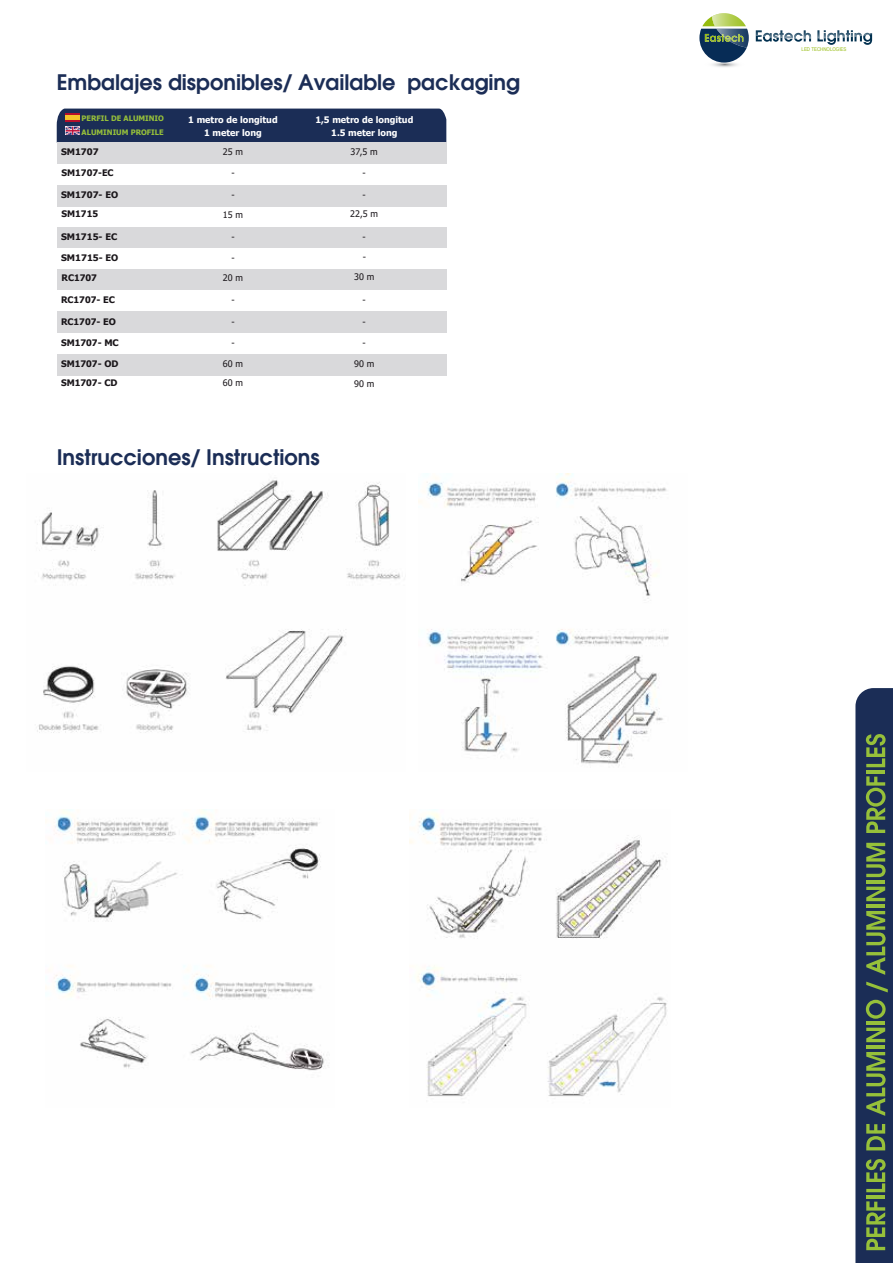
<style>
.page{position:relative;width:893px;height:1263px;background:#fff}
.page>*{position:absolute;margin:0;border:0;box-sizing:border-box;transform-origin:0 0}
.t1{font:600 21px "Avant Garde";color:#1b2d56}
.t2{font:700 9px "Tahoma";color:#1a161a}
.t3{font:700 9px/13.5px "Tahoma";color:#fff;text-align:center}
.t4{font:9px "Tahoma";color:#1b171b}
.t5{font:700 7.5px/13.5px "Tahoma";color:#96c03a}
.t6{font:5.25px "Arial Narrow";letter-spacing:-.005em;color:#96bc10;scale:1.05 1}
</style>
<div class="page">
<svg style="left:57px;top:375px;width:389px;height:1px"></svg>
<div style="left:57px;top:142px;width:389px;height:22px;background:#d9d9db"></div>
<div style="left:57px;top:185px;width:389px;height:21px;background:#d9d9db"></div>
<div style="left:57px;top:227px;width:389px;height:21px;background:#d9d9db"></div>
<div style="left:57px;top:269px;width:389px;height:22px;background:#d9d9db"></div>
<div style="left:57px;top:312px;width:389px;height:21px;background:#d9d9db"></div>
<div style="left:57px;top:354px;width:389px;height:21px;background:#d9d9db"></div>
<div style="left:57px;top:109px;width:389px;height:33px;background:#1b2d56"></div>
<svg style="left:66px;top:114px;width:14px;height:8px"></svg>
<hr style="left:66px;top:116px;width:14px;height:4px;background:#f4c329">
<svg style="left:703px;top:60px;width:42px;height:8px"></svg>
<svg style="left:699px;top:13px;width:50px;height:50px"></svg>
<svg style="left:756px;top:30px;width:55px;height:12px"></svg>
<svg style="left:817px;top:30px;width:56px;height:15px"></svg>
<img style="left:37px;top:480px;width:364px;height:253px">
<img style="left:418px;top:474px;width:251px;height:290px">
<img style="left:54px;top:809px;width:271px;height:262px">
<img style="left:409px;top:809px;width:258px;height:288px">
<svg style="left:855px;top:688px;width:38px;height:575px;background:#374e52"></svg>
<h1 class="t1" style="left:57px;top:68px;width:465px">Embalajes disponibles/ Available packaging</h1>
<p class="t5" style="left:82px;top:112px;width:84px">PERFIL DE ALUMINIO<br>ALUMINIUM PROFILE</p>
<p class="t3" style="left:188px;top:113px;width:91px">1 metro de longitud<br>1 meter long</p>
<p class="t3" style="left:315px;top:113px;width:99px">1,5 metro de longitud<br>1.5 meter long</p>
<p class="t2" style="left:61px;top:145px;width:39px">SM1707</p>
<p class="t4" style="left:223px;top:146px;width:22px">25 m</p>
<p class="t2" style="left:61px;top:167px;width:54px">SM1707-EC</p>
<p class="t4" style="left:231px;top:167px;width:5px">-</p>
<p class="t4" style="left:351px;top:146px;width:29px">37,5 m</p>
<p class="t4" style="left:363px;top:167px;width:5px">-</p>
<p class="t2" style="left:61px;top:188px;width:59px">SM1707- EO</p>
<p class="t4" style="left:231px;top:188px;width:5px">-</p>
<p class="t4" style="left:363px;top:188px;width:5px">-</p>
<p class="t2" style="left:61px;top:230px;width:58px">SM1715- EC</p>
<p class="t4" style="left:231px;top:230px;width:5px">-</p>
<p class="t4" style="left:363px;top:230px;width:5px">-</p>
<p class="t2" style="left:61px;top:251px;width:59px">SM1715- EO</p>
<p class="t4" style="left:231px;top:251px;width:5px">-</p>
<p class="t4" style="left:363px;top:251px;width:5px">-</p>
<p class="t2" style="left:61px;top:208px;width:38px">SM1715</p>
<p class="t4" style="left:223px;top:209px;width:22px">15 m</p>
<p class="t4" style="left:350px;top:207px;width:29px">22,5 m</p>
<p class="t2" style="left:61px;top:271px;width:37px">RC1707</p>
<p class="t4" style="left:223px;top:272px;width:22px">20 m</p>
<p class="t4" style="left:354px;top:271px;width:22px">30 m</p>
<p class="t2" style="left:61px;top:294px;width:55px">RC1707- EC</p>
<p class="t4" style="left:231px;top:294px;width:5px">-</p>
<p class="t4" style="left:363px;top:294px;width:5px">-</p>
<p class="t2" style="left:61px;top:336px;width:59px">SM1707- MC</p>
<p class="t4" style="left:231px;top:337px;width:5px">-</p>
<p class="t4" style="left:363px;top:337px;width:5px">-</p>
<p class="t2" style="left:61px;top:315px;width:56px">RC1707- EO</p>
<p class="t4" style="left:231px;top:316px;width:5px">-</p>
<p class="t4" style="left:363px;top:315px;width:5px">-</p>
<p class="t4" style="left:354px;top:357px;width:22px">90 m</p>
<p class="t4" style="left:354px;top:378px;width:22px">90 m</p>
<p class="t2" style="left:61px;top:357px;width:59px">SM1707- OD</p>
<p class="t4" style="left:223px;top:357px;width:22px">60 m</p>
<p class="t2" style="left:61px;top:377px;width:58px">SM1707- CD</p>
<p class="t4" style="left:223px;top:376px;width:22px">60 m</p>
<h1 class="t1" style="left:57px;top:444px;width:264px">Instrucciones/ Instructions</h1>
<p class="t6" style="left:802px;top:45px;width:44px">LED TECHNOLOGIES</p>
</div>
